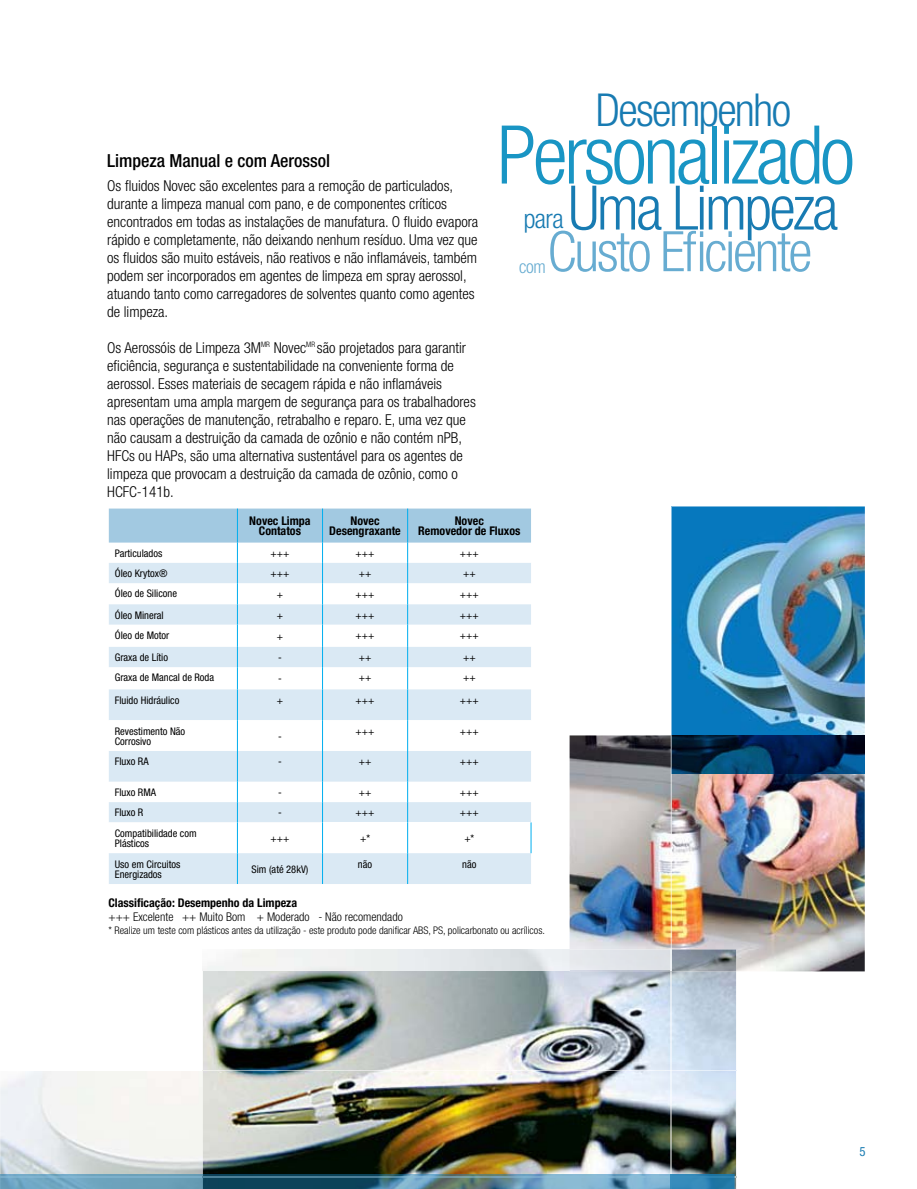
<style>
.page{position:relative;width:917px;height:1189px;background:#fff}
.page>*{position:absolute;margin:0;border:0;box-sizing:border-box;transform-origin:0 0}
.t1{font:300 condensed 81.15px "Helvetica Neue";letter-spacing:-.04em;color:#1995c4}
.t2{font:300 condensed 61.35px "Helvetica Neue";letter-spacing:-.04em;color:#187bb2}
.t3{font:300 condensed 55.8px "Helvetica Neue";letter-spacing:-.04em;color:#67acd1}
.t4{font:300 condensed 45.45px "Helvetica Neue";letter-spacing:-.04em;color:#187bb2}
.t5{font:300 condensed 26.4px "Helvetica Neue";color:#187bb2}
.t6{font:500 condensed 18px "Helvetica Neue";color:#000}
.t7{font:300 condensed 18px "Helvetica Neue";color:#67acd1}
.t8{font:300 condensed 15px/18px "Helvetica Neue";color:#000}
.t9{font:condensed 12.75px "Helvetica Neue";color:#187bb2}
.t10{font:700 condensed 12px/10.5px "Helvetica Neue";color:#000;text-align:center}
.t11{font:300 condensed 12px "Helvetica Neue";color:#000}
.t12{font:condensed 10.5px/10.5px "Helvetica Neue";color:#000}
.t13{font:300 condensed 10.5px "Helvetica Neue";color:#000}
</style>
<div class="page">
<img style="left:0;top:1070px;width:203px;height:104px">
<img style="left:203px;top:970px;width:533px;height:218px">
<img style="left:672px;top:506px;width:192px;height:229px">
<img style="left:569px;top:735px;width:295px;height:236px">
<img style="left:672px;top:735px;width:192px;height:38px">
<svg style="left:202px;top:949px;width:367px;height:21px"></svg>
<div style="left:569px;top:949px;width:101px;height:21px;background:#e1e4ea"></div>
<img style="left:670px;top:971px;width:1px;height:203px">
<img style="left:670px;top:506px;width:2px;height:443px">
<svg style="left:670px;top:949px;width:1px;height:22px"></svg>
<img style="left:203px;top:1069px;width:533px;height:1px">
<svg style="left:0;top:1174px;width:670px;height:14px;background:#5789a0"></svg>
<svg style="left:670px;top:1174px;width:63px;height:14px"></svg>
<svg style="left:109px;top:508px;width:422px;height:376px"></svg>
<hr style="left:407px;top:853px;width:1px;height:31px;background:#00aeef">
<p class="t6" style="left:107px;top:150px;width:224px">Limpeza Manual e com Aerossol</p>
<p class="t8" style="left:107px;top:177px;width:372px">Os fluidos Novec são excelentes para a remoção de particulados, durante a limpeza manual com pano, e de componentes críticos encontrados em todas as instalações de manufatura. O fluido evapora rápido e completamente, não deixando nenhum resíduo. Uma vez que os fluidos são muito estáveis, não reativos e não inflamáveis, também podem ser incorporados em agentes de limpeza em spray aerossol, atuando tanto como carregadores de solventes quanto como agentes de limpeza.</p>
<p class="t8" style="left:107px;top:339px;width:370px">Os Aerossóis de Limpeza 3M<sup>MR</sup> Novec<sup>MR</sup> são projetados para garantir eficiência, segurança e sustentabilidade na conveniente forma de aerossol. Esses materiais de secagem rápida e não inflamáveis apresentam uma ampla margem de segurança para os trabalhadores nas operações de manutenção, retrabalho e reparo. E, uma vez que não causam a destruição da camada de ozônio e não contém nPB, HFCs ou HAPs, são uma alternativa sustentável para os agentes de limpeza que provocam a destruição da camada de ozônio, como o HCFC-141b.</p>
<h3 class="t4" style="left:596px;top:84px;width:196px">Desempenho</h3>
<h1 class="t1" style="left:497px;top:108px;width:359px">Personalizado</h1>
<h3 class="t5" style="left:523px;top:204px;width:41px">para</h3>
<h2 class="t2" style="left:568px;top:173px;width:271px">Uma Limpeza</h2>
<h3 class="t3" style="left:547px;top:219px;width:266px">Custo Eficiente</h3>
<p class="t7" style="left:519px;top:256px;width:28px">com</p>
<p class="t10" style="left:249px;top:515px;width:63px">Novec Limpa<br>Contatos</p>
<p class="t10" style="left:329px;top:515px;width:73px">Novec<br>Desengraxante</p>
<p class="t10" style="left:418px;top:515px;width:104px">Novec<br>Removedor de Fluxos</p>
<p class="t12" style="left:115px;top:548px;width:49px">Particulados</p>
<p class="t12" style="left:270px;top:548px;width:20px">+++</p>
<p class="t12" style="left:355px;top:548px;width:20px">+++</p>
<p class="t12" style="left:460px;top:548px;width:20px">+++</p>
<p class="t12" style="left:115px;top:568px;width:54px">Óleo Krytox®</p>
<p class="t12" style="left:270px;top:568px;width:20px">+++</p>
<p class="t12" style="left:359px;top:568px;width:14px">++</p>
<p class="t12" style="left:463px;top:568px;width:14px">++</p>
<p class="t12" style="left:115px;top:588px;width:64px">Óleo de Silicone</p>
<p class="t12" style="left:277px;top:589px;width:8px">+</p>
<p class="t12" style="left:355px;top:589px;width:20px">+++</p>
<p class="t12" style="left:460px;top:589px;width:20px">+++</p>
<p class="t12" style="left:115px;top:609px;width:50px">Óleo Mineral</p>
<p class="t12" style="left:277px;top:609px;width:8px">+</p>
<p class="t12" style="left:355px;top:609px;width:20px">+++</p>
<p class="t12" style="left:460px;top:609px;width:20px">+++</p>
<p class="t12" style="left:115px;top:630px;width:56px">Óleo de Motor</p>
<p class="t12" style="left:277px;top:631px;width:8px">+</p>
<p class="t12" style="left:355px;top:630px;width:20px">+++</p>
<p class="t12" style="left:460px;top:630px;width:20px">+++</p>
<p class="t12" style="left:115px;top:652px;width:55px">Graxa de Lítio</p>
<p class="t12" style="left:278px;top:652px;width:5px">-</p>
<p class="t12" style="left:359px;top:652px;width:14px">++</p>
<p class="t12" style="left:463px;top:652px;width:14px">++</p>
<p class="t12" style="left:115px;top:672px;width:101px">Graxa de Mancal de Roda</p>
<p class="t12" style="left:278px;top:673px;width:5px">-</p>
<p class="t12" style="left:359px;top:672px;width:14px">++</p>
<p class="t12" style="left:463px;top:672px;width:14px">++</p>
<p class="t12" style="left:115px;top:694px;width:66px">Fluido Hidráulico</p>
<p class="t12" style="left:277px;top:694px;width:8px">+</p>
<p class="t12" style="left:355px;top:694px;width:20px">+++</p>
<p class="t12" style="left:460px;top:694px;width:20px">+++</p>
<p class="t12" style="left:115px;top:725px;width:72px">Revestimento Não<br>Corrosivo</p>
<p class="t12" style="left:278px;top:730px;width:5px">-</p>
<p class="t12" style="left:355px;top:725px;width:20px">+++</p>
<p class="t12" style="left:460px;top:725px;width:20px">+++</p>
<p class="t12" style="left:115px;top:756px;width:35px">Fluxo RA</p>
<p class="t12" style="left:278px;top:756px;width:5px">-</p>
<p class="t12" style="left:359px;top:756px;width:14px">++</p>
<p class="t12" style="left:460px;top:756px;width:20px">+++</p>
<p class="t12" style="left:115px;top:787px;width:43px">Fluxo RMA</p>
<p class="t12" style="left:278px;top:787px;width:5px">-</p>
<p class="t12" style="left:359px;top:787px;width:14px">++</p>
<p class="t12" style="left:460px;top:787px;width:20px">+++</p>
<p class="t12" style="left:115px;top:807px;width:30px">Fluxo R</p>
<p class="t12" style="left:278px;top:807px;width:5px">-</p>
<p class="t12" style="left:355px;top:807px;width:20px">+++</p>
<p class="t12" style="left:460px;top:807px;width:20px">+++</p>
<p class="t12" style="left:115px;top:827px;width:83px">Compatibilidade com<br>Plásticos</p>
<p class="t12" style="left:270px;top:833px;width:20px">+++</p>
<p class="t12" style="left:360px;top:833px;width:11px">+*</p>
<p class="t12" style="left:464px;top:833px;width:11px">+*</p>
<p class="t12" style="left:115px;top:858px;width:67px">Uso em Circuitos<br>Energizados</p>
<p class="t12" style="left:251px;top:863px;width:58px">Sim (até 28kV)</p>
<p class="t12" style="left:358px;top:858px;width:16px">não</p>
<p class="t12" style="left:462px;top:858px;width:16px">não</p>
<p class="t10" style="left:108px;top:897px;width:190px">Classificação: Desempenho da Limpeza</p>
<p class="t11" style="left:108px;top:910px;width:296px">+++ Excelente ++ Muito Bom + Moderado - Não recomendado</p>
<p class="t13" style="left:108px;top:924px;width:438px">* Realize um teste com plásticos antes da utilização - este produto pode danificar ABS, PS, policarbonato ou acrílicos.</p>
<p class="t9" style="left:859px;top:1144px;width:8px">5</p>
</div>
